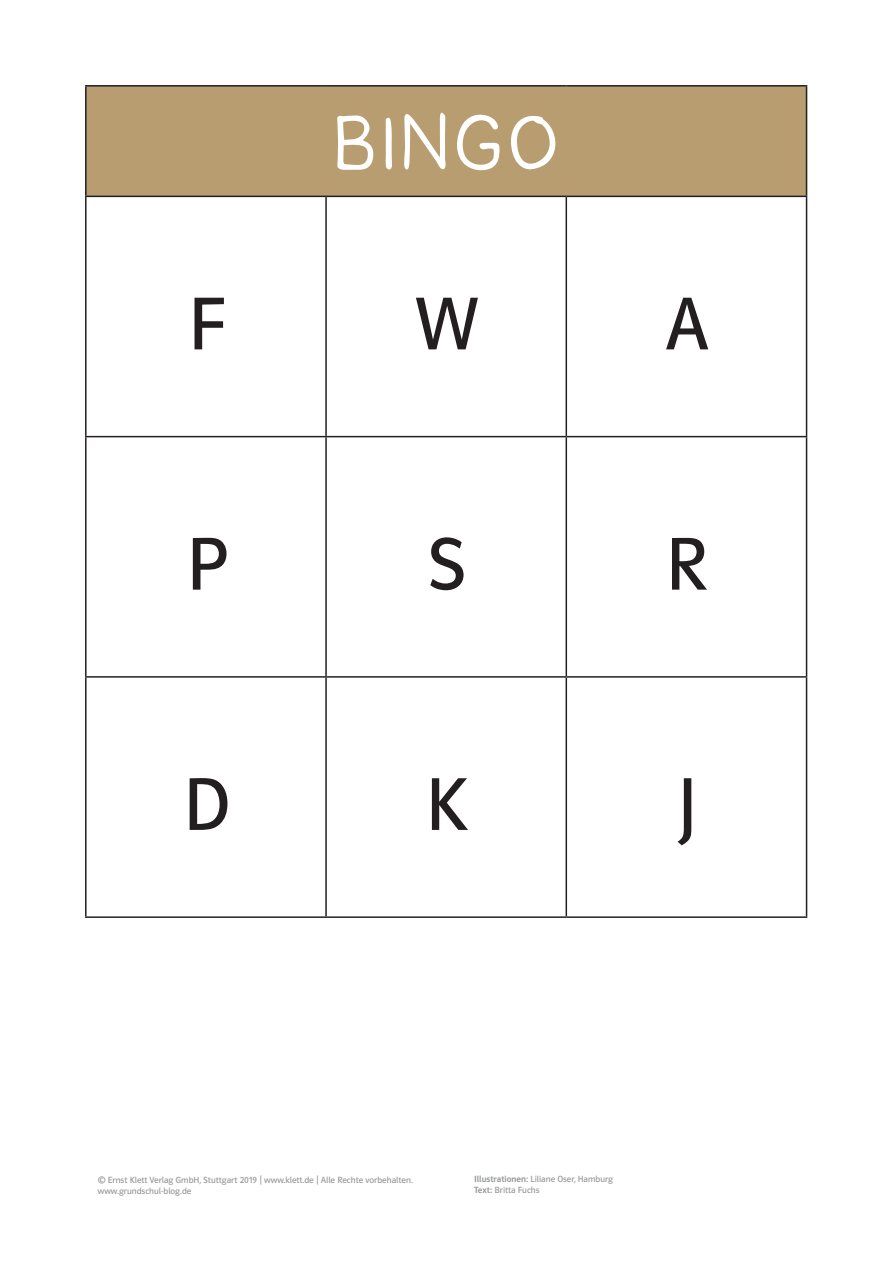
<style>
.page{position:relative;width:893px;height:1263px;background:#fff}
.page>*{position:absolute;margin:0;border:0;box-sizing:border-box;transform-origin:0 0}
.t1{font:81px "Grundschrift GSV";letter-spacing:.08em;color:#fff}
.t2{font:75px "Polo GSV Buch";color:#231f20}
.t3{font:9px/10.8px "Polo CEF";color:#939598}
.s1{font-weight:500}
</style>
<div class="page">
<div style="left:86px;top:86px;width:720px;height:110px;background:#b79d70"></div>
<hr style="left:85px;top:85px;width:241px;height:2px;background:#231f20">
<hr style="left:85px;top:87px;width:2px;height:109px;background:#231f20">
<hr style="left:326px;top:85px;width:240px;height:2px;background:#231f20">
<hr style="left:566px;top:85px;width:241px;height:2px;background:#231f20">
<hr style="left:806px;top:87px;width:1px;height:109px;background:#231f20">
<hr style="left:85px;top:196px;width:241px;height:1px;background:#231f20">
<hr style="left:85px;top:197px;width:2px;height:239px;background:#231f20">
<hr style="left:326px;top:196px;width:240px;height:1px;background:#231f20">
<hr style="left:325px;top:197px;width:2px;height:239px;background:#231f20">
<hr style="left:566px;top:196px;width:241px;height:1px;background:#231f20">
<hr style="left:566px;top:197px;width:1px;height:239px;background:#231f20">
<hr style="left:806px;top:197px;width:1px;height:239px;background:#231f20">
<hr style="left:85px;top:436px;width:241px;height:1px;background:#231f20">
<hr style="left:85px;top:437px;width:2px;height:239px;background:#231f20">
<hr style="left:326px;top:436px;width:240px;height:1px;background:#231f20">
<hr style="left:325px;top:437px;width:2px;height:239px;background:#231f20">
<hr style="left:566px;top:436px;width:241px;height:1px;background:#231f20">
<hr style="left:566px;top:437px;width:1px;height:239px;background:#231f20">
<hr style="left:806px;top:437px;width:1px;height:239px;background:#231f20">
<hr style="left:85px;top:676px;width:241px;height:2px;background:#231f20">
<hr style="left:85px;top:678px;width:2px;height:238px;background:#231f20">
<hr style="left:326px;top:676px;width:240px;height:2px;background:#231f20">
<hr style="left:325px;top:678px;width:2px;height:238px;background:#231f20">
<hr style="left:566px;top:676px;width:241px;height:2px;background:#231f20">
<hr style="left:566px;top:678px;width:1px;height:238px;background:#231f20">
<hr style="left:806px;top:678px;width:1px;height:238px;background:#231f20">
<hr style="left:85px;top:916px;width:241px;height:2px;background:#231f20">
<hr style="left:326px;top:916px;width:240px;height:2px;background:#231f20">
<hr style="left:566px;top:916px;width:241px;height:2px;background:#231f20">
<h1 class="t1" style="left:334px;top:98px;width:226px">BINGO</h1>
<h2 class="t2" style="left:188px;top:284px;width:38px">F</h2>
<h2 class="t2" style="left:414px;top:284px;width:65px">W</h2>
<h2 class="t2" style="left:664px;top:284px;width:46px">A</h2>
<h2 class="t2" style="left:185px;top:524px;width:43px">P</h2>
<h2 class="t2" style="left:426px;top:524px;width:41px">S</h2>
<h2 class="t2" style="left:665px;top:524px;width:44px">R</h2>
<h2 class="t2" style="left:182px;top:764px;width:49px">D</h2>
<h2 class="t2" style="left:425px;top:764px;width:44px">K</h2>
<h2 class="t2" style="left:676px;top:764px;width:23px">J</h2>
<p class="t3" style="left:98px;top:1174px;width:317px">© Ernst Klett Verlag GmbH, Stuttgart 2019 | www.klett.de | Alle Rechte vorbehalten. www.grundschul-blog.de</p>
<p class="t3" style="left:474px;top:1174px;width:140px"><span class="s1">Illustrationen:</span> Liliane Oser, Hamburg<br><span class="s1">Text:</span> Britta Fuchs</p>
</div>
